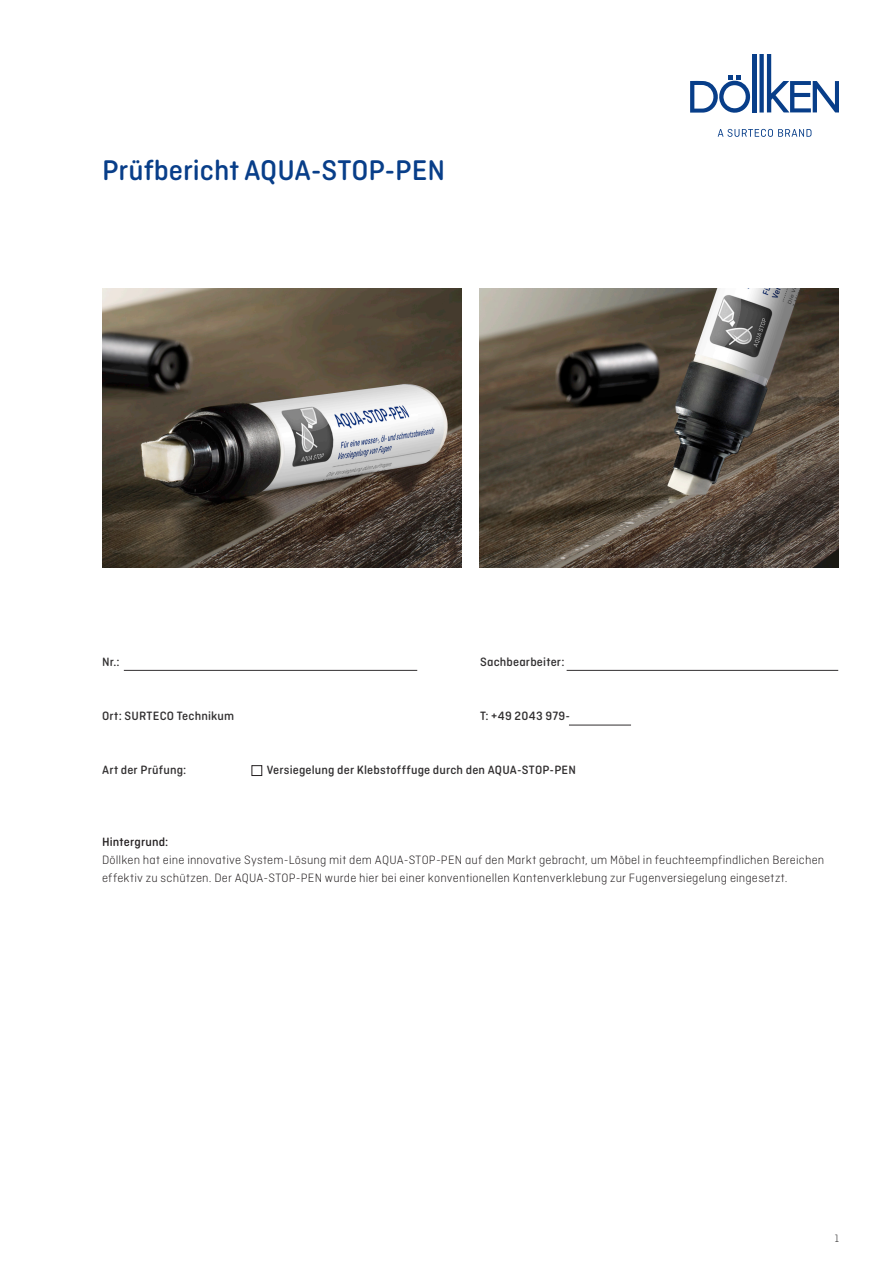
<style>
.page{position:relative;width:893px;height:1263px;background:#fff}
.page>*{position:absolute;margin:0;border:0;box-sizing:border-box;transform-origin:0 0}
.t1{font:500 30px "Ciutadella Rounded";color:#083e89}
.t2{font:300 12.75px/18px "Ciutadella Rounded";letter-spacing:.015em;color:#231f20}
.t3{font:500 12.75px "Ciutadella Rounded";letter-spacing:.015em;color:#312f30}
.t4{font:500 12.75px "Ciutadella Rounded";letter-spacing:.01em;color:#231f20}
.t5{font:300 11.25px "Ciutadella Rounded";color:#312f30}
</style>
<div class="page">
<svg style="left:718px;top:129px;width:93px;height:8px"></svg>
<svg style="left:759px;top:54px;width:80px;height:59px"></svg>
<hr style="left:752px;top:54px;width:4px;height:58px;background:#083e89">
<svg style="left:690px;top:75px;width:61px;height:38px"></svg>
<hr style="left:124px;top:670px;width:293px;height:1px;background:#312f30">
<hr style="left:567px;top:670px;width:271px;height:1px;background:#312f30">
<hr style="left:569px;top:725px;width:62px;height:1px;background:#312f30">
<div style="left:252px;top:765px;width:10px;height:11px;border:1px solid #231f20"></div>
<img style="left:102px;top:288px;width:360px;height:279px">
<img style="left:479px;top:288px;width:360px;height:279px">
<h1 class="t1" style="left:102px;top:153px;width:345px">Prüfbericht AQUA-STOP-PEN</h1>
<p class="t3" style="left:102px;top:655px;width:19px">Nr.:</p>
<p class="t3" style="left:480px;top:655px;width:86px">Sachbearbeiter:</p>
<p class="t3" style="left:102px;top:709px;width:133px">Ort: SURTECO Technikum</p>
<p class="t3" style="left:480px;top:709px;width:92px">T: +49 2043 979-</p>
<p class="t3" style="left:102px;top:763px;width:86px">Art der Prüfung:</p>
<p class="t3" style="left:267px;top:763px;width:311px">Versiegelung der Klebstofffuge durch den AQUA-STOP-PEN</p>
<p class="t4" style="left:102px;top:835px;width:68px">Hintergrund:</p>
<p class="t2" style="left:102px;top:851px;width:724px">Döllken hat eine innovative System-Lösung mit dem AQUA-STOP-PEN auf den Markt gebracht, um Möbel in feuchteempfindlichen Bereichen effektiv zu schützen. Der AQUA-STOP-PEN wurde hier bei einer konventionellen Kantenverklebung zur Fugenversiegelung eingesetzt.</p>
<p class="t5" style="left:835px;top:1232px;width:6px">1</p>
</div>
